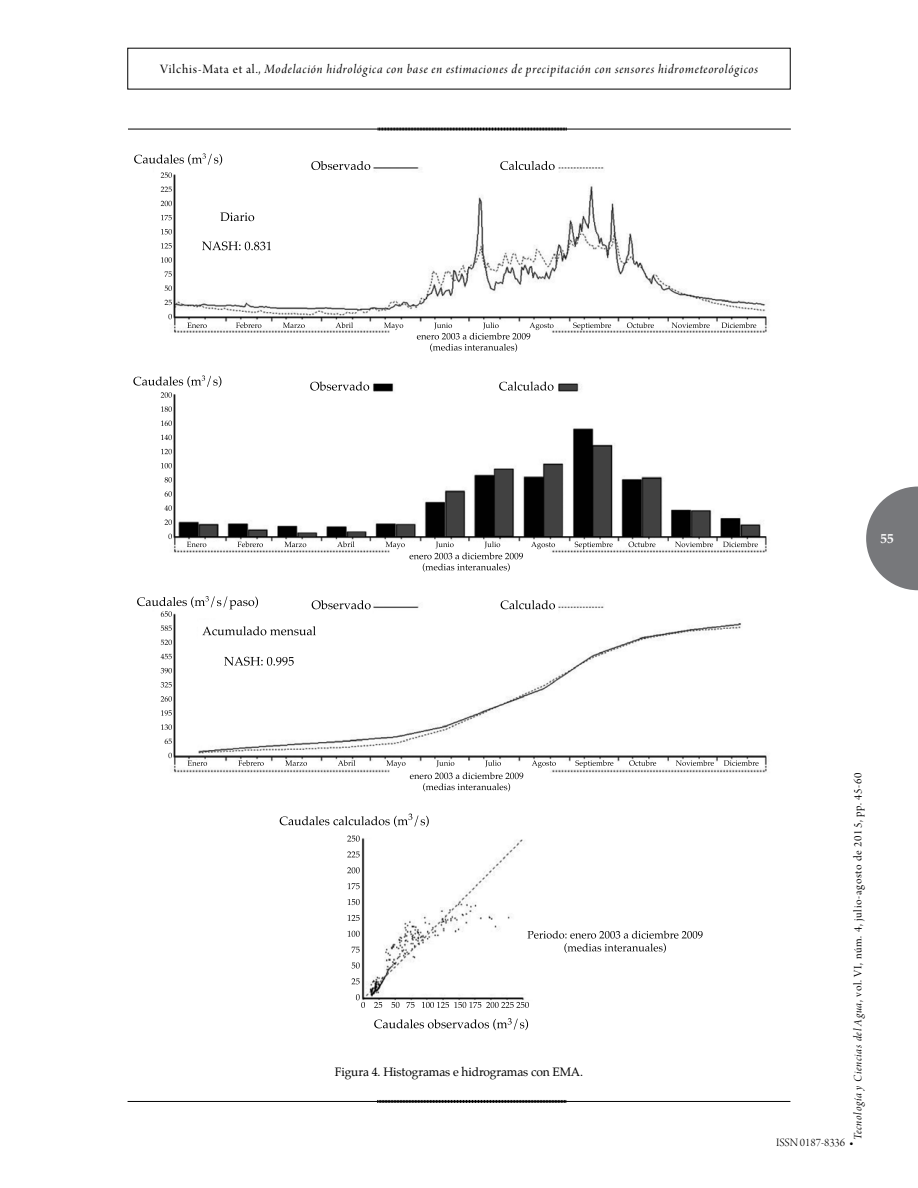
<style>
.page{position:relative;width:918px;height:1188px;background:#fff}
.page>*{position:absolute;margin:0;border:0;box-sizing:border-box;transform-origin:0 0}
.t1{font:13.5px "Arno Pro Italic Display";letter-spacing:.055em;color:#000}
.t2{font:700 13.5px "Palatino";color:#fff}
.t3{font:12px "Arno Pro Display";letter-spacing:.06em;color:#000}
.t4{font:12px "Palatino";letter-spacing:-.01em;color:#000}
.t5{font:12px "Arno Pro Light Display";color:#000}
.s1{font-family:"Arno Pro Display"}
.s2{font-family:"Arno Pro Italic Display"}
.s3{font-family:"Arno Pro"}
</style>
<div class="page">
<svg style="left:866px;top:487px;width:52px;height:103px"></svg>
<img style="left:133px;top:154px;width:634px;height:877px">
<img style="left:156px;top:153px;width:66px;height:12px">
<img style="left:156px;top:375px;width:65px;height:12px">
<img style="left:159px;top:596px;width:99px;height:12px">
<img style="left:345px;top:814px;width:84px;height:13px">
<img style="left:220px;top:212px;width:34px;height:9px">
<img style="left:202px;top:626px;width:114px;height:9px">
<img style="left:234px;top:657px;width:26px;height:9px">
<img style="left:456px;top:333px;width:46px;height:7px">
<img style="left:430px;top:343px;width:87px;height:9px">
<img style="left:448px;top:553px;width:46px;height:6px">
<img style="left:423px;top:563px;width:87px;height:9px">
<img style="left:553px;top:931px;width:116px;height:8px">
<svg style="left:698px;top:931px;width:5px;height:8px"></svg>
<img style="left:564px;top:943px;width:102px;height:10px">
<img style="left:410px;top:1018px;width:118px;height:12px">
<img style="left:449px;top:772px;width:46px;height:7px">
<img style="left:423px;top:783px;width:87px;height:9px">
<img style="left:187px;top:323px;width:20px;height:5px">
<img style="left:236px;top:322px;width:25px;height:6px">
<img style="left:283px;top:323px;width:22px;height:5px">
<img style="left:336px;top:322px;width:17px;height:6px">
<img style="left:384px;top:323px;width:19px;height:5px">
<img style="left:434px;top:323px;width:18px;height:6px">
<img style="left:483px;top:322px;width:16px;height:7px">
<img style="left:530px;top:323px;width:24px;height:5px">
<img style="left:600px;top:322px;width:47px;height:6px">
<img style="left:699px;top:322px;width:51px;height:6px">
<img style="left:187px;top:542px;width:19px;height:5px">
<img style="left:238px;top:541px;width:25px;height:6px">
<img style="left:285px;top:542px;width:21px;height:5px">
<img style="left:337px;top:541px;width:18px;height:6px">
<img style="left:386px;top:542px;width:19px;height:5px">
<img style="left:436px;top:542px;width:18px;height:7px">
<img style="left:485px;top:541px;width:15px;height:8px">
<img style="left:531px;top:542px;width:24px;height:5px">
<img style="left:602px;top:541px;width:47px;height:6px">
<img style="left:702px;top:541px;width:49px;height:6px">
<img style="left:188px;top:760px;width:19px;height:6px">
<img style="left:238px;top:760px;width:26px;height:6px">
<img style="left:285px;top:760px;width:22px;height:6px">
<img style="left:338px;top:760px;width:17px;height:6px">
<img style="left:386px;top:760px;width:20px;height:6px">
<img style="left:436px;top:760px;width:18px;height:7px">
<img style="left:485px;top:760px;width:16px;height:7px">
<img style="left:532px;top:760px;width:24px;height:6px">
<img style="left:603px;top:760px;width:47px;height:6px">
<img style="left:703px;top:760px;width:49px;height:6px">
<img style="left:212px;top:241px;width:59px;height:9px">
<img style="left:321px;top:161px;width:225px;height:9px">
<img style="left:319px;top:382px;width:226px;height:9px">
<img style="left:321px;top:600px;width:225px;height:9px">
<img style="left:161px;top:172px;width:11px;height:17px">
<img style="left:161px;top:392px;width:11px;height:19px">
<img style="left:161px;top:611px;width:11px;height:17px">
<img style="left:347px;top:836px;width:13px;height:18px">
<img style="left:422px;top:1002px;width:107px;height:6px">
<hr style="left:128px;top:129px;width:663px;height:1px;background:#000">
<svg style="left:378px;top:128px;width:189px;height:3px"></svg>
<hr style="left:128px;top:1101px;width:662px;height:1px;background:#000">
<svg style="left:377px;top:1100px;width:190px;height:3px"></svg>
<p class="t1" style="left:160px;top:62px;width:599px"><span class="s1">Vilchis-Mata et al.,</span> Modelación hidrológica con base en estimaciones de precipitación con sensores hidrometeorológicos</p>
<p class="t4" style="left:335px;top:1062px;width:250px">Figura 4. Histogramas e hidrogramas con EMA.</p>
<p class="t2" style="left:880px;top:526px;width:15px">55</p>
<p class="t3" style="left:851px;top:1140px;width:370px;rotate:-90deg"><span class="s2">Tecnología y Ciencias del Agua</span>, vol. VI, núm. 4, julio-agosto de 2015, pp. 45-60</p>
<p class="t5" style="left:776px;top:1136px;width:79px">ISSN 0187-8336 <span class="s3">•</span></p>
</div>
